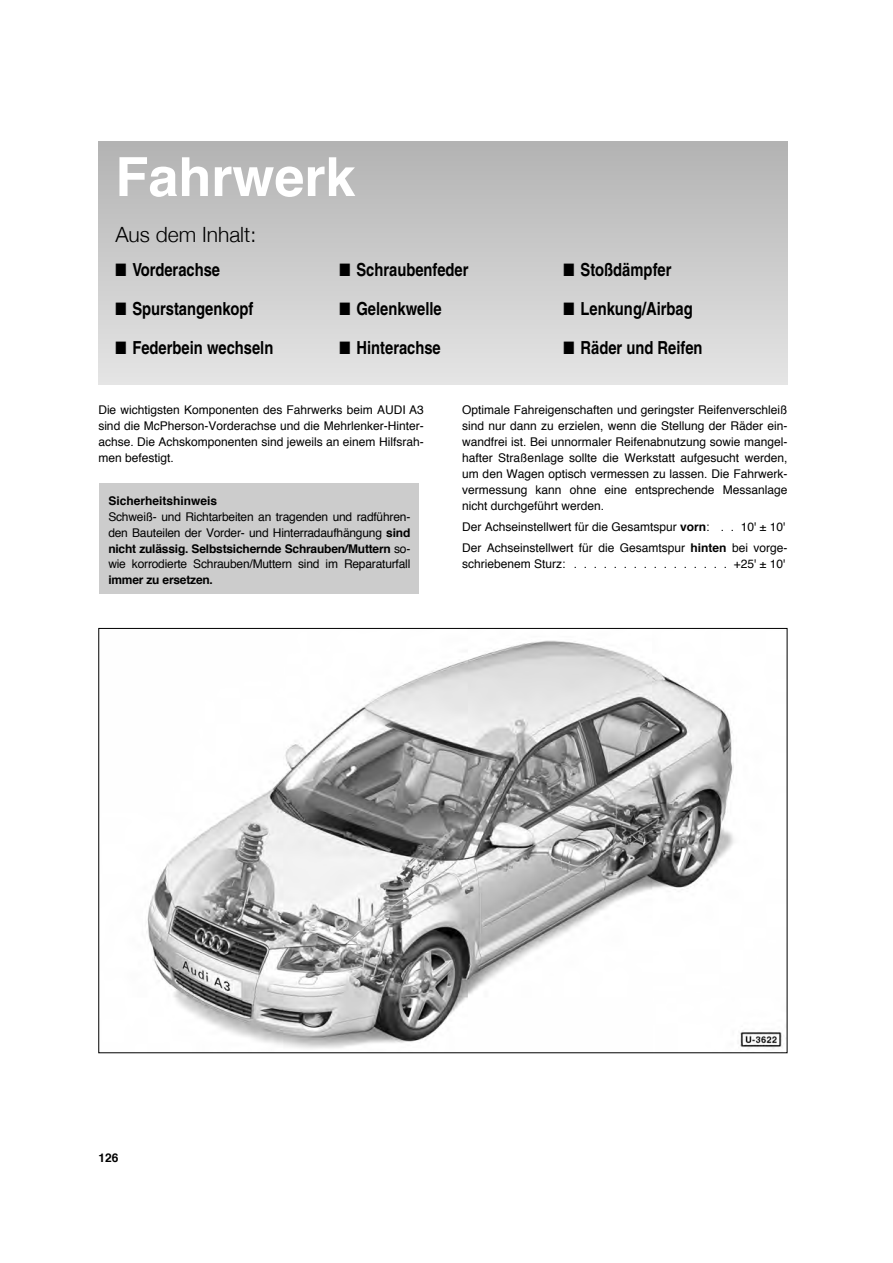
<style>
.page{position:relative;width:893px;height:1263px;background:#fff}
.page>*{position:absolute;margin:0;border:0;box-sizing:border-box;transform-origin:0 0}
.t1{font:700 54px "Helvetica";color:#fff}
.t2{font:300 21px "Helvetica Neue";color:#000}
.t3{font:700 condensed 18px "Helvetica";color:#000}
.t4{font:12px/15.9px "Helvetica";color:#000;text-align:justify}
.t5{font:700 12px "Helvetica";color:#000}
.s1{font-weight:700}
</style>
<div class="page">
<div style="left:98px;top:142px;width:689px;height:242px;background:linear-gradient(to bottom,#b3b3b3,#e5e5e5)"></div>
<div style="left:100px;top:483px;width:319px;height:111px;background:#ccc"></div>
<img style="left:147px;top:640px;width:635px;height:409px">
<h1 class="t1" style="left:115px;top:154px;width:242px">Fahrwerk</h1>
<h2 class="t2" style="left:115px;top:222px;width:142px">Aus dem Inhalt:</h2>
<h3 class="t3" style="left:115px;top:263px;width:106px">■ Vorderachse</h3>
<h3 class="t3" style="left:115px;top:302px;width:140px">■ Spurstangenkopf</h3>
<h3 class="t3" style="left:115px;top:341px;width:159px">■ Federbein wechseln</h3>
<h3 class="t3" style="left:339px;top:263px;width:131px">■ Schraubenfeder</h3>
<h3 class="t3" style="left:339px;top:302px;width:104px">■ Gelenkwelle</h3>
<h3 class="t3" style="left:339px;top:341px;width:103px">■ Hinterachse</h3>
<h3 class="t3" style="left:563px;top:263px;width:109px">■ Stoßdämpfer</h3>
<h3 class="t3" style="left:563px;top:302px;width:131px">■ Lenkung/Airbag</h3>
<h3 class="t3" style="left:563px;top:341px;width:141px">■ Räder und Reifen</h3>
<p class="t4" style="left:98px;top:403px;width:327px">Die wichtigsten Komponenten des Fahrwerks beim AUDI A3 sind die McPherson-Vorderachse und die Mehrlenker-Hinter&shy;achse. Die Achskomponenten sind jeweils an einem Hilfsrah&shy;men befestigt.</p>
<p class="t5" style="left:108px;top:495px;width:110px">Sicherheitshinweis</p>
<p class="t4" style="left:108px;top:509px;width:303px">Schweiß- und Richtarbeiten an tragenden und radführen&shy;den Bauteilen der Vorder- und Hinterradaufhängung <span class="s1">sind nicht zulässig. Selbstsichernde Schrauben/Muttern</span> so&shy;wie korrodierte Schrauben/Muttern sind im Reparaturfall</p>
<p class="t5" style="left:108px;top:575px;width:106px">immer zu ersetzen.</p>
<p class="t4" style="left:462px;top:403px;width:327px">Optimale Fahreigenschaften und geringster Reifenverschleiß sind nur dann zu erzielen, wenn die Stellung der Räder ein&shy;wandfrei ist. Bei unnormaler Reifenabnutzung sowie mangel&shy;hafter Straßenlage sollte die Werkstatt aufgesucht werden, um den Wagen optisch vermessen zu lassen. Die Fahrwerk&shy;vermessung kann ohne eine entsprechende Messanlage nicht durchgeführt werden.</p>
<p class="t4" style="left:462px;top:517px;width:327px;line-height:21.3px">Der Achseinstellwert für die Gesamtspur <span class="s1">vorn</span>: . . 10' ± 10'<br>Der Achseinstellwert für die Gesamtspur <span class="s1">hinten</span> bei vorge-</p>
<p class="t4" style="left:462px;top:557px;width:325px">schriebenem Sturz: . . . . . . . . . . . . . . . . +25' ± 10'</p>
<p class="t5" style="left:98px;top:1153px;width:22px">126</p>
</div>
